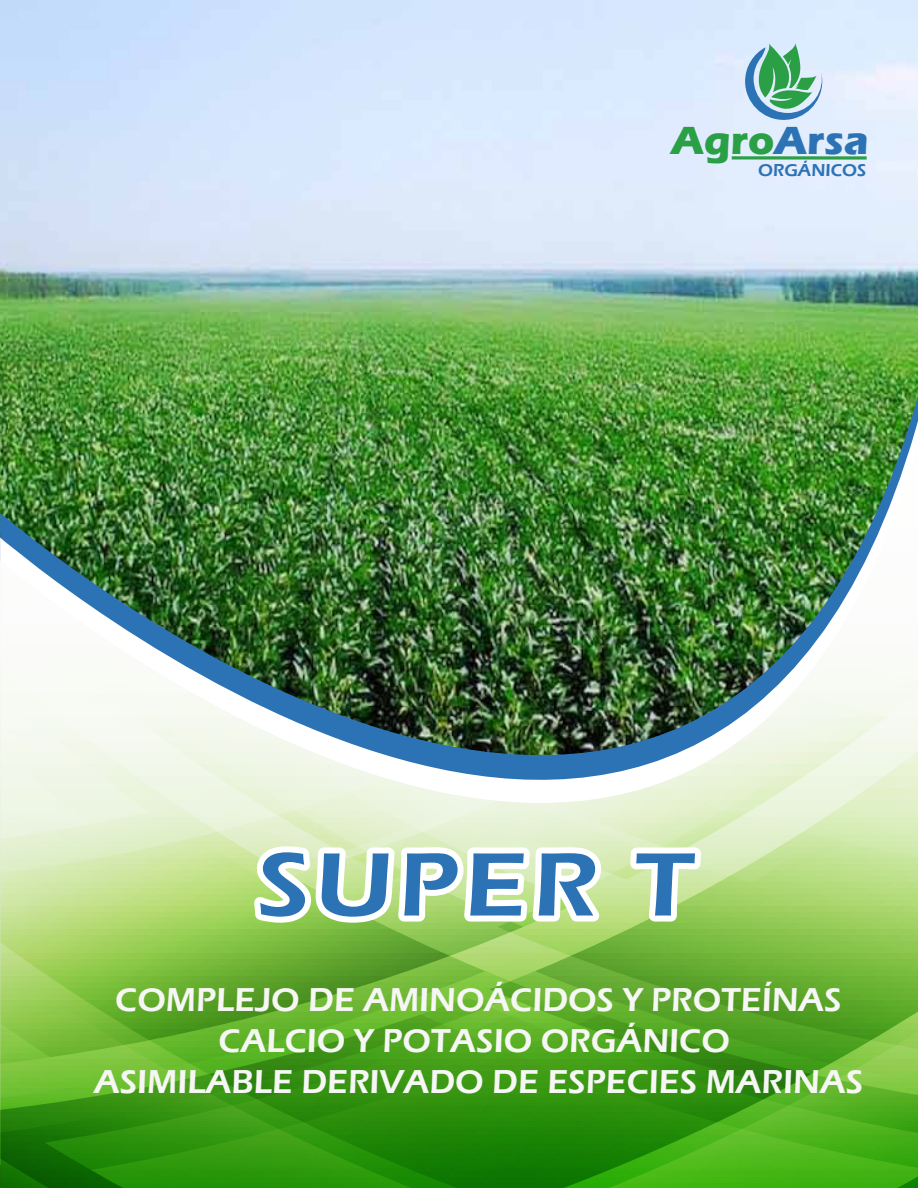
<style>
.page{position:relative;width:918px;height:1188px;background:#fff}
.page>*{position:absolute;margin:0;border:0;box-sizing:border-box;transform-origin:0 0}
.t1{font:600 93.3px "Eras ITC";letter-spacing:.05em;color:#2c73b5;scale:1.11 1}
.t2{font:700 40.35px "Eras ITC";color:#2b9f45}
.t3{font:600 34.05px/41px "Eras ITC";color:#f6f6f5;text-align:center}
.t4{font:600 17.85px "Eras ITC";color:#2c73b5}
.s1{color:#2c73b5}
</style>
<div class="page">
<img style="left:0;top:0;width:918px;height:396px">
<svg style="left:0;top:396px;width:918px;height:24px;background:#4c9236"></svg>
<img style="left:0;top:420px;width:918px;height:24px">
<img style="left:0;top:444px;width:202px;height:86px">
<svg style="left:614px;top:883px;width:304px;height:115px;background:#82be4a"></svg>
<img style="left:202px;top:444px;width:716px;height:439px">
<img style="left:485px;top:604px;width:117px;height:235px">
<img style="left:0;top:530px;width:304px;height:60px">
<svg style="left:0;top:1115px;width:45px;height:73px;background:#146f04"></svg>
<img style="left:0;top:590px;width:485px;height:525px">
<svg style="left:45px;top:998px;width:873px;height:190px;background:#49a41d"></svg>
<svg style="left:245px;top:839px;width:369px;height:349px;background:#71b54d"></svg>
<svg style="left:623px;top:841px;width:85px;height:87px"></svg>
<svg style="left:732px;top:156px;width:135px;height:4px"></svg>
<svg style="left:745px;top:43px;width:77px;height:77px;background:#86bfb4"></svg>
<p class="t2" style="left:671px;top:117px;width:199px">Agro<span class="s1">Arsa</span></p>
<p class="t4" style="left:758px;top:160px;width:110px">ORGÁNICOS</p>
<h1 class="t1" style="left:257px;top:832px;width:395px">SUPER T</h1>
<p class="t3" style="left:94px;top:979px;width:771px">COMPLEJO DE AMINOÁCIDOS Y PROTEÍNAS<br>CALCIO Y POTASIO ORGÁNICO<br>ASIMILABLE DERIVADO DE ESPECIES MARINAS</p>
</div>
